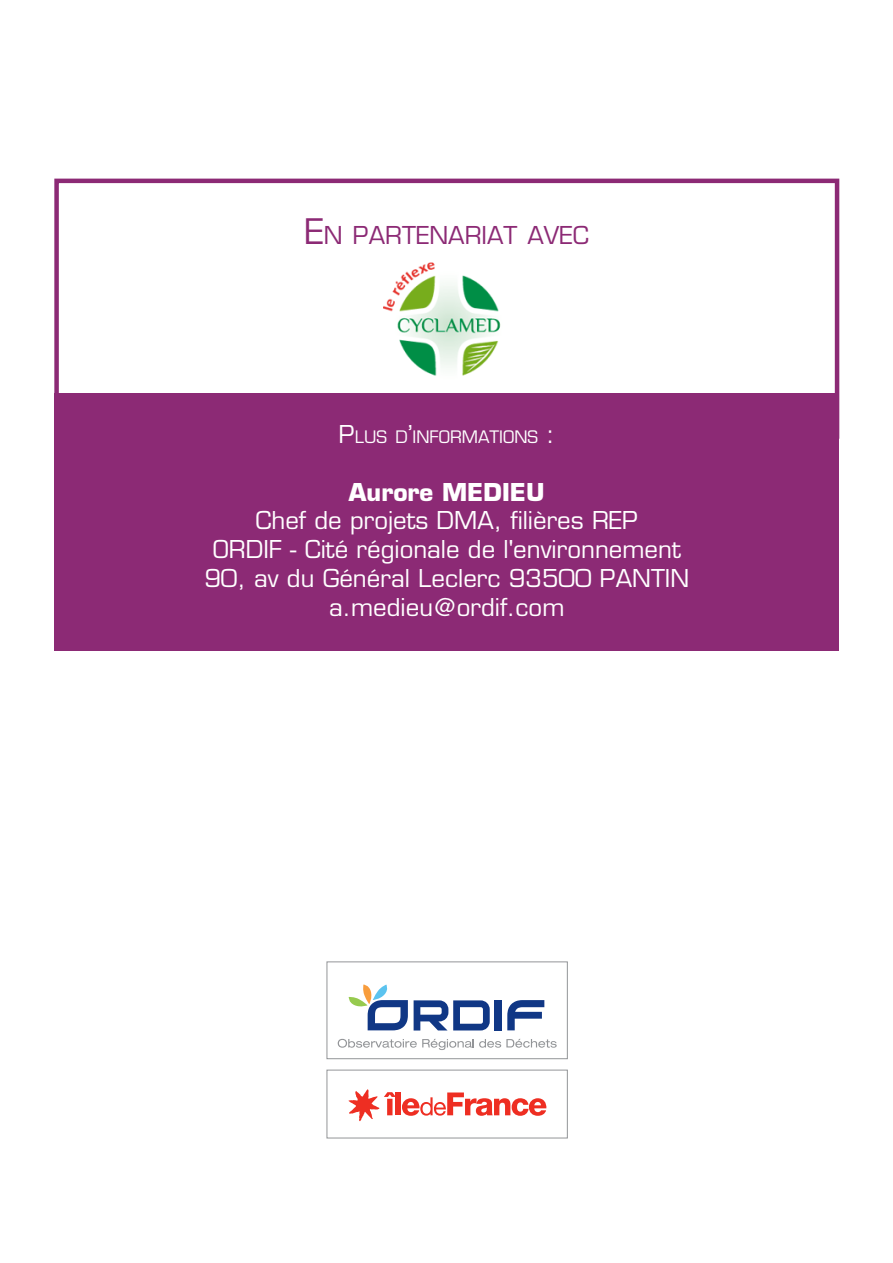
<style>
.page{position:relative;width:893px;height:1263px;background:#fff}
.page>*{position:absolute;margin:0;border:0;box-sizing:border-box;transform-origin:0 0}
.texte{font:24px "Eurostile";color:#fff}
.t1{font:24px "Eurostile";color:#8c2a75}
.texte-2{font:700 24px "Eurostile";color:#fff}
.texte-3{font:16.8px "Eurostile";color:#fff}
.s1{font-size:34.35px}
.s2{font-size:24px}
</style>
<div class="page">
<svg style="left:326px;top:961px;width:242px;height:178px"></svg>
<div style="left:328px;top:1070px;width:240px;height:68px;background:#fff"></div>
<div style="left:327px;top:962px;width:241px;height:97px;background:#fff"></div>
<svg style="left:338px;top:1039px;width:219px;height:11px"></svg>
<svg style="left:348px;top:1089px;width:47px;height:32px"></svg>
<div style="left:395px;top:1092px;width:6px;height:23px;background:#ee2e22"></div>
<svg style="left:402px;top:1092px;width:145px;height:24px"></svg>
<div style="left:327px;top:961px;width:241px;height:98px;border:1px solid #939598"></div>
<div style="left:327px;top:1070px;width:241px;height:68px;border:1px solid #939598"></div>
<svg style="left:414px;top:1000px;width:76px;height:30px"></svg>
<div style="left:494px;top:1000px;width:8px;height:30px;background:#103785"></div>
<svg style="left:507px;top:1000px;width:37px;height:30px"></svg>
<svg style="left:348px;top:984px;width:60px;height:46px"></svg>
<div style="left:54px;top:179px;width:785px;height:260px;border:4px solid #8c2a75"></div>
<div style="left:54px;top:393px;width:785px;height:257px;background:#8c2a75"></div>
<img style="left:384px;top:262px;width:117px;height:114px">
<p class="t1" style="left:305px;top:221px;width:286px"><span class="s1">E</span>N PARTENARIAT AVEC</p>
<p class="texte-3" style="left:339px;top:427px;width:217px"><span class="s2">P</span>LUS D<span class="s2">’</span>INFORMATIONS <span class="s2">:</span></p>
<p class="texte-2" style="left:349px;top:477px;width:197px">Aurore MEDIEU</p>
<p class="texte" style="left:255px;top:506px;width:384px">Chef de projets DMA, filières REP</p>
<p class="texte" style="left:213px;top:535px;width:469px">ORDIF - Cité régionale de l'environnement</p>
<p class="texte" style="left:204px;top:564px;width:486px">90, av du Général Leclerc 93500 PANTIN</p>
<p class="texte" style="left:329px;top:593px;width:237px">a.medieu@ordif.com</p>
</div>
